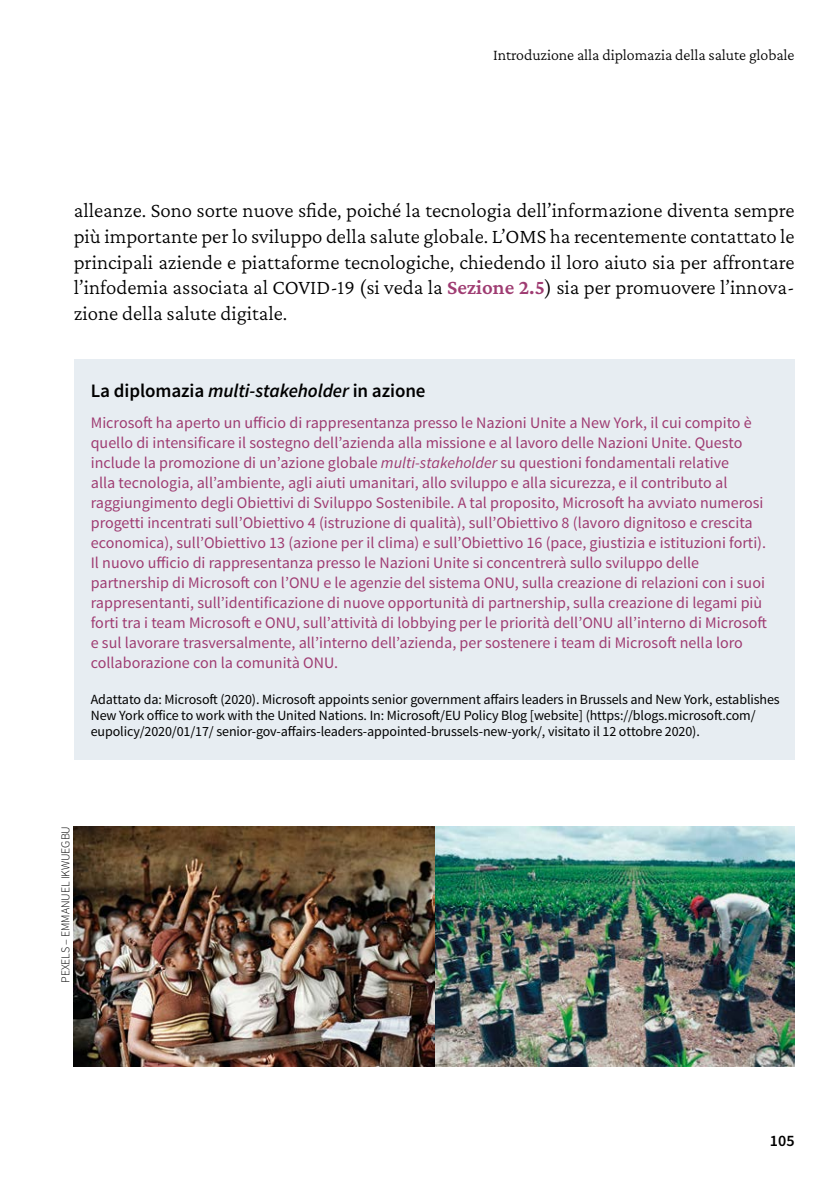
<style>
.page{position:relative;width:840px;height:1191px;background:#fff}
.page>*{position:absolute;margin:0;border:0;box-sizing:border-box;transform-origin:0 0}
.t1{font:300 21px/25.6px "Crimson Pro";color:#000;text-align:justify}
.t2{font:600 19px "Source Sans Pro";letter-spacing:-.005em;color:#000}
.t3{font:16px/20px "Source Sans Pro";color:#9f3c72}
.t4{font:300 16px "Crimson Pro";letter-spacing:-.005em;color:#000}
.t5{font:600 16px "Source Sans Pro";color:#000}
.t6{font:14px/16px "Source Sans Pro";letter-spacing:-.01em;color:#000}
.t7{font:300 12px "Source Sans Pro";letter-spacing:-.005em;color:#000}
.s1{font-weight:600;color:#9f3c72}
.s2{font-style:italic}
</style>
<div class="page">
<div style="left:74px;top:359px;width:720px;height:401px;background:#e7edf2"></div>
<img style="left:74px;top:826px;width:720px;height:240px">
<p class="t4" style="left:493px;top:44px;width:303px">Introduzione alla diplomazia della salute globale</p>
<p class="t1" style="left:74px;top:197px;width:722px">alleanze. Sono sorte nuove sfide, poiché la tecnologia dell’informazione diventa sempre più importante per lo sviluppo della salute globale. L’OMS ha recentemente contattato le principali aziende e piattaforme tecnologiche, chiedendo il loro aiuto sia per affrontare l’infodemia associata al COVID-19 (si veda la <span class="s1">Sezione 2.5</span>) sia per promuovere l’innova&shy;zione della salute digitale.</p>
<p class="t2" style="left:91px;top:378px;width:336px">La diplomazia <span class="s2">multi-stakeholder</span> in azione</p>
<p class="t3" style="left:91px;top:413px;width:677px">Microsoft ha aperto un ufficio di rappresentanza presso le Nazioni Unite a New York, il cui compito è quello di intensificare il sostegno dell’azienda alla missione e al lavoro delle Nazioni Unite. Questo include la promozione di un’azione globale <span class="s2">multi-stakeholder</span> su questioni fondamentali relative<br>alla tecnologia, all’ambiente, agli aiuti umanitari, allo sviluppo e alla sicurezza, e il contributo al raggiungimento degli Obiettivi di Sviluppo Sostenibile. A tal proposito, Microsoft ha avviato numerosi progetti incentrati sull’Obiettivo 4 (istruzione di qualità), sull’Obiettivo 8 (lavoro dignitoso e crescita economica), sull’Obiettivo 13 (azione per il clima) e sull’Obiettivo 16 (pace, giustizia e istituzioni forti).<br>Il nuovo ufficio di rappresentanza presso le Nazioni Unite si concentrerà sullo sviluppo delle partnership di Microsoft con l’ONU e le agenzie del sistema ONU, sulla creazione di relazioni con i suoi rappresentanti, sull’identificazione di nuove opportunità di partnership, sulla creazione di legami più forti tra i team Microsoft e ONU, sull’attività di lobbying per le priorità dell’ONU all’interno di Microsoft e sul lavorare trasversalmente, all’interno dell’azienda, per sostenere i team di Microsoft nella loro collaborazione con la comunità ONU.</p>
<p class="t6" style="left:91px;top:692px;width:690px">Adattato da: Microsoft (2020). Microsoft appoints senior government affairs leaders in Brussels and New York, establishes<br>New York office to work with the United Nations. In: Microsoft/EU Policy Blog [website] (https://blogs.microsoft.com/ eupolicy/2020/01/17/ senior-gov-affairs-leaders-appointed-brussels-new-york/, visitato il 12 ottobre 2020).</p>
<p class="t7" style="left:58px;top:983px;width:158px;rotate:-90deg">PEXELS – EMMANUEL IKWUEGBU</p>
<p class="t5" style="left:769px;top:1130px;width:26px">105</p>
</div>
